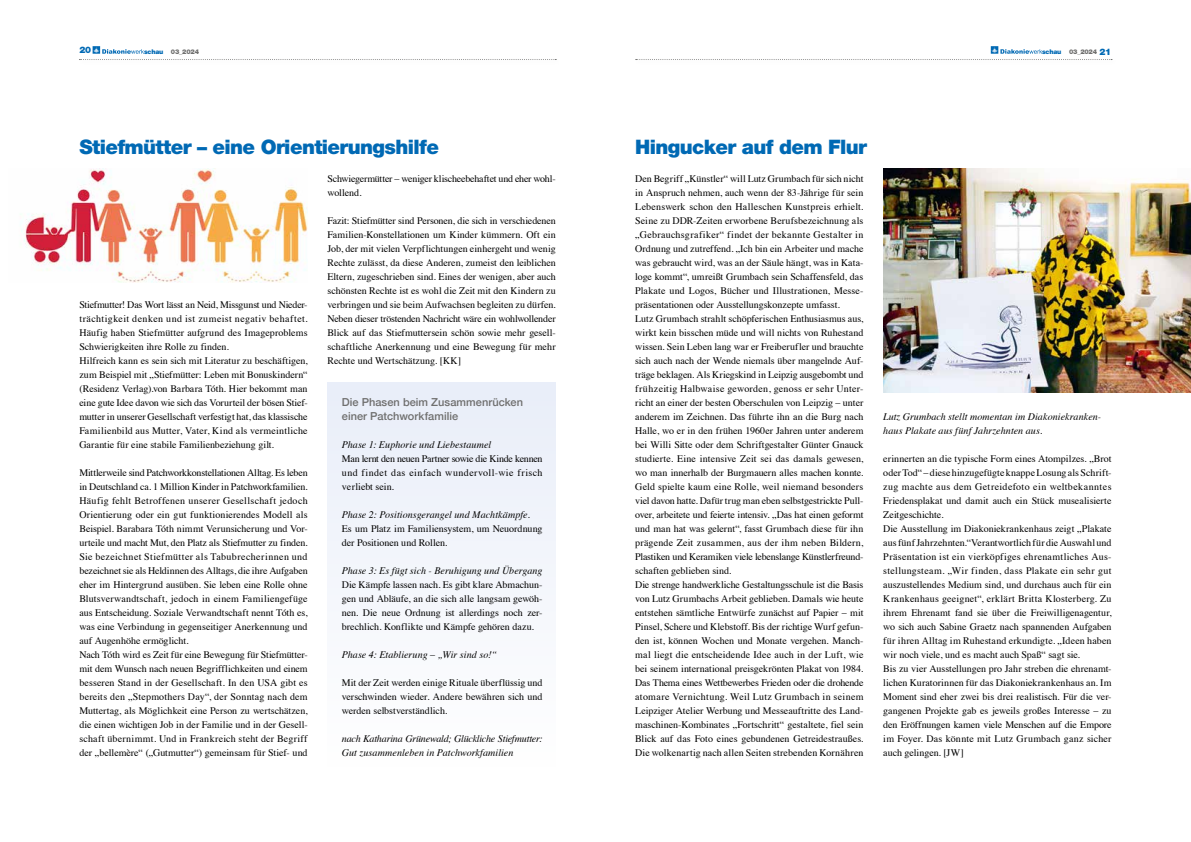
<style>
.page{position:relative;width:1191px;height:842px;background:#fff}
.page>*{position:absolute;margin:0;border:0;box-sizing:border-box;transform-origin:0 0}
.t1{font:900 20px "Helvetica Neue LT Pro";letter-spacing:-.03em;color:#0069b4}
.t2{font:500 11px/14px "Helvetica Neue";letter-spacing:.005em;color:#6f6f6e}
.t3{font:10px/14px "Times";color:#000}
.t4{font:italic 10px/14px "Times";letter-spacing:.005em;color:#000}
.t5{font:italic 10px/14px "Times";letter-spacing:-.015em;color:#000}
.t6{font:10px/14px "Times";letter-spacing:-.02em;color:#000}
.t7{font:900 9px "Helvetica Neue LT Pro";color:#0069b4}
.t8{font:900 6.5px "Helvetica Neue LT Pro";letter-spacing:-.03em;color:#6f6f6e}
.s1{color:#0069b4}
.s2{font-size:9px;color:#0069b4}
</style>
<div class="page">
<svg style="left:79px;top:46px;width:477px;height:14px"></svg>
<svg style="left:635px;top:46px;width:477px;height:14px"></svg>
<img style="left:21px;top:168px;width:287px;height:114px">
<img style="left:883px;top:168px;width:308px;height:224px">
<div style="left:327px;top:383px;width:229px;height:384px;background:#f3f6fb"></div>
<p class="t7" style="left:79px;top:45px;width:13px">20</p>
<p class="t8" style="left:144px;top:48px;width:56px"><span class="s1">schau</span> 03_2024</p>
<p class="t8" style="left:1042px;top:48px;width:70px"><span class="s1">schau</span> 03_2024 <span class="s2">21</span></p>
<h1 class="t1" style="left:79px;top:135px;width:361px">Stiefmütter – eine Orientierungshilfe</h1>
<h1 class="t1" style="left:635px;top:135px;width:233px">Hingucker auf dem Flur</h1>
<p class="t3" style="left:79px;top:297px;width:230px">Stiefmutter! Das Wort lässt an Neid, Missgunst und Nieder&shy;trächtigkeit denken und ist zumeist negativ behaftet.<br>Häufig haben Stiefmütter aufgrund des Imageproblems Schwierigkeiten ihre Rolle zu finden.<br>Hilfreich kann es sein sich mit Literatur zu beschäftigen, zum Beispiel mit „Stiefmütter: Leben mit Bonuskindern“ (Residenz Verlag).von Barbara Tóth. Hier bekommt man eine gute Idee davon wie sich das Vorurteil der bösen Stief&shy;mutter in unserer Gesellschaft verfestigt hat, das klassische Familienbild aus Mutter, Vater, Kind als vermeintliche Garantie für eine stabile Familienbeziehung gilt.</p>
<p class="t3" style="left:79px;top:465px;width:230px">Mittlerweile sind Patchworkkonstellationen Alltag. Es leben in Deutschland ca. 1 Million Kinder in Patchworkfamilien.<br>Häufig fehlt Betroffenen unserer Gesellschaft jedoch Orientierung oder ein gut funktionierendes Modell als Beispiel. Barabara Tóth nimmt Verunsicherung und Vor&shy;urteile und macht Mut, den Platz als Stiefmutter zu finden.<br>Sie bezeichnet Stiefmütter als Tabubrecherinnen und bezeichnet sie als Heldinnen des Alltags, die ihre Aufgaben eher im Hintergrund ausüben. Sie leben eine Rolle ohne Blutsverwandtschaft, jedoch in einem Familiengefüge aus Entscheidung. Soziale Verwandtschaft nennt Tóth es, was eine Verbindung in gegenseitiger Anerkennung und auf Augenhöhe ermöglicht.<br>Nach Tóth wird es Zeit für eine Bewegung für Stiefmütter&shy;mit dem Wunsch nach neuen Begrifflichkeiten und einem besseren Stand in der Gesellschaft. In den USA gibt es bereits den „Stepmothers Day“, der Sonntag nach dem Muttertag, als Möglichkeit eine Person zu wertschätzen, die einen wichtigen Job in der Familie und in der Gesell&shy;schaft übernimmt. Und in Frankreich steht der Begriff der „bellemère“ („Gutmutter“) gemeinsam für Stief- und</p>
<p class="t6" style="left:327px;top:171px;width:230px">Schwiegermütter – weniger klischeebehaftet und eher wohl&shy;wollend.</p>
<p class="t3" style="left:327px;top:213px;width:230px;text-align:justify">Fazit: Stiefmütter sind Personen, die sich in verschiedenen Familien-Konstellationen um Kinder kümmern. Oft ein Job, der mit vielen Verpflichtungen einhergeht und wenig Rechte zulässt, da diese Anderen, zumeist den leiblichen Eltern, zugeschrieben sind. Eines der wenigen, aber auch schönsten Rechte ist es wohl die Zeit mit den Kindern zu verbringen und sie beim Aufwachsen begleiten zu dürfen.<br>Neben dieser tröstenden Nachricht wäre ein wohlwollender Blick auf das Stiefmuttersein schön sowie mehr gesell&shy;schaftliche Anerkennung und eine Bewegung für mehr Rechte und Wertschätzung. [KK]</p>
<p class="t2" style="left:342px;top:394px;width:183px">Die Phasen beim Zusammenrücken einer Patchworkfamilie</p>
<p class="t4" style="left:342px;top:437px;width:151px">Phase 1: Euphorie und Liebestaumel</p>
<p class="t3" style="left:342px;top:451px;width:202px;text-align:justify">Man lernt den neuen Partner sowie die Kinde kennen und findet das einfach wundervoll-wie frisch verliebt sein.</p>
<p class="t4" style="left:342px;top:507px;width:190px">Phase 2: Positionsgerangel und Machtkämpfe.</p>
<p class="t3" style="left:342px;top:521px;width:202px">Es um Platz im Familiensystem, um Neuordnung der Positionen und Rollen.</p>
<p class="t4" style="left:342px;top:563px;width:202px">Phase 3: Es fügt sich - Beruhigung und Übergang</p>
<p class="t3" style="left:342px;top:577px;width:202px;text-align:justify">Die Kämpfe lassen nach. Es gibt klare Abmachun&shy;gen und Abläufe, an die sich alle langsam gewöh&shy;nen. Die neue Ordnung ist allerdings noch zer&shy;brechlich. Konflikte und Kämpfe gehören dazu.</p>
<p class="t4" style="left:342px;top:647px;width:157px">Phase 4: Etablierung – „Wir sind so!“</p>
<p class="t3" style="left:342px;top:675px;width:202px;text-align:justify">Mit der Zeit werden einige Rituale überflüssig und verschwinden wieder. Andere bewähren sich und werden selbstverständlich.</p>
<p class="t5" style="left:342px;top:731px;width:202px">nach Katharina Grünewald; Glückliche Stiefmutter:<br>Gut zusammenleben in Patchworkfamilien</p>
<p class="t3" style="left:635px;top:171px;width:230px">Den Begriff „Künstler“ will Lutz Grumbach für sich nicht in Anspruch nehmen, auch wenn der 83-Jährige für sein Lebenswerk schon den Halleschen Kunstpreis erhielt.<br>Seine zu DDR-Zeiten erworbene Berufsbezeichnung als „Gebrauchsgrafiker“ findet der bekannte Gestalter in Ordnung und zutreffend. „Ich bin ein Arbeiter und mache was gebraucht wird, was an der Säule hängt, was in Kata&shy;loge kommt“, umreißt Grumbach sein Schaffensfeld, das Plakate und Logos, Bücher und Illustrationen, Messe&shy;präsentationen oder Ausstellungskonzepte umfasst.<br>Lutz Grumbach strahlt schöpferischen Enthusiasmus aus, wirkt kein bisschen müde und will nichts von Ruhestand wissen. Sein Leben lang war er Freiberufler und brauchte sich auch nach der Wende niemals über mangelnde Auf&shy;träge beklagen. Als Kriegskind in Leipzig ausgebombt und frühzeitig Halbwaise geworden, genoss er sehr Unter&shy;richt an einer der besten Oberschulen von Leipzig – unter anderem im Zeichnen. Das führte ihn an die Burg nach Halle, wo er in den frühen 1960er Jahren unter anderem bei Willi Sitte oder dem Schriftgestalter Günter Gnauck studierte. Eine intensive Zeit sei das damals gewesen, wo man innerhalb der Burgmauern alles machen konnte.<br>Geld spielte kaum eine Rolle, weil niemand besonders viel davon hatte. Dafür trug man eben selbstgestrickte Pull&shy;over, arbeitete und feierte intensiv. „Das hat einen geformt und man hat was gelernt“, fasst Grumbach diese für ihn prägende Zeit zusammen, aus der ihm neben Bildern, Plastiken und Keramiken viele lebenslange Künstlerfreund&shy;schaften geblieben sind.<br>Die strenge handwerkliche Gestaltungsschule ist die Basis von Lutz Grumbachs Arbeit geblieben. Damals wie heute entstehen sämtliche Entwürfe zunächst auf Papier – mit Pinsel, Schere und Klebstoff. Bis der richtige Wurf gefun&shy;den ist, können Wochen und Monate vergehen. Manch&shy;mal liegt die entscheidende Idee auch in der Luft, wie bei seinem international preisgekrönten Plakat von 1984.<br>Das Thema eines Wettbewerbes Frieden oder die drohende atomare Vernichtung. Weil Lutz Grumbach in seinem Leipziger Atelier Werbung und Messeauftritte des Land&shy;maschinen-Kombinates „Fortschritt“ gestaltete, fiel sein Blick auf das Foto eines gebundenen Getreidestraußes.<br>Die wolkenartig nach allen Seiten strebenden Kornähren</p>
<p class="t4" style="left:883px;top:409px;width:219px">Lutz Grumbach stellt momentan im Diakoniekranken&shy;haus Plakate aus fünf Jahrzehnten aus.</p>
<p class="t3" style="left:883px;top:451px;width:230px">erinnerten an die typische Form eines Atompilzes. „Brot oder Tod“ – diese hinzugefügte knappe Losung als Schrift&shy;zug machte aus dem Getreidefoto ein weltbekanntes Friedensplakat und damit auch ein Stück musealisierte Zeitgeschichte.<br>Die Ausstellung im Diakoniekrankenhaus zeigt „Plakate aus fünf Jahrzehnten.“Verantwortlich für die Auswahl und Präsentation ist ein vierköpfiges ehrenamtliches Aus&shy;stellungsteam. „Wir finden, dass Plakate ein sehr gut auszustellendes Medium sind, und durchaus auch für ein Krankenhaus geeignet“, erklärt Britta Klosterberg. Zu ihrem Ehrenamt fand sie über die Freiwilligenagentur, wo sich auch Sabine Graetz nach spannenden Aufgaben für ihren Alltag im Ruhestand erkundigte. „Ideen haben wir noch viele, und es macht auch Spaß“ sagt sie.<br>Bis zu vier Ausstellungen pro Jahr streben die ehrenamt&shy;lichen Kuratorinnen für das Diakoniekrankenhaus an. Im Moment sind eher zwei bis drei realistisch. Für die ver&shy;gangenen Projekte gab es jeweils großes Interesse – zu den Eröffnungen kamen viele Menschen auf die Empore im Foyer. Das könnte mit Lutz Grumbach ganz sicher auch gelingen. [JW]</p>
</div>
